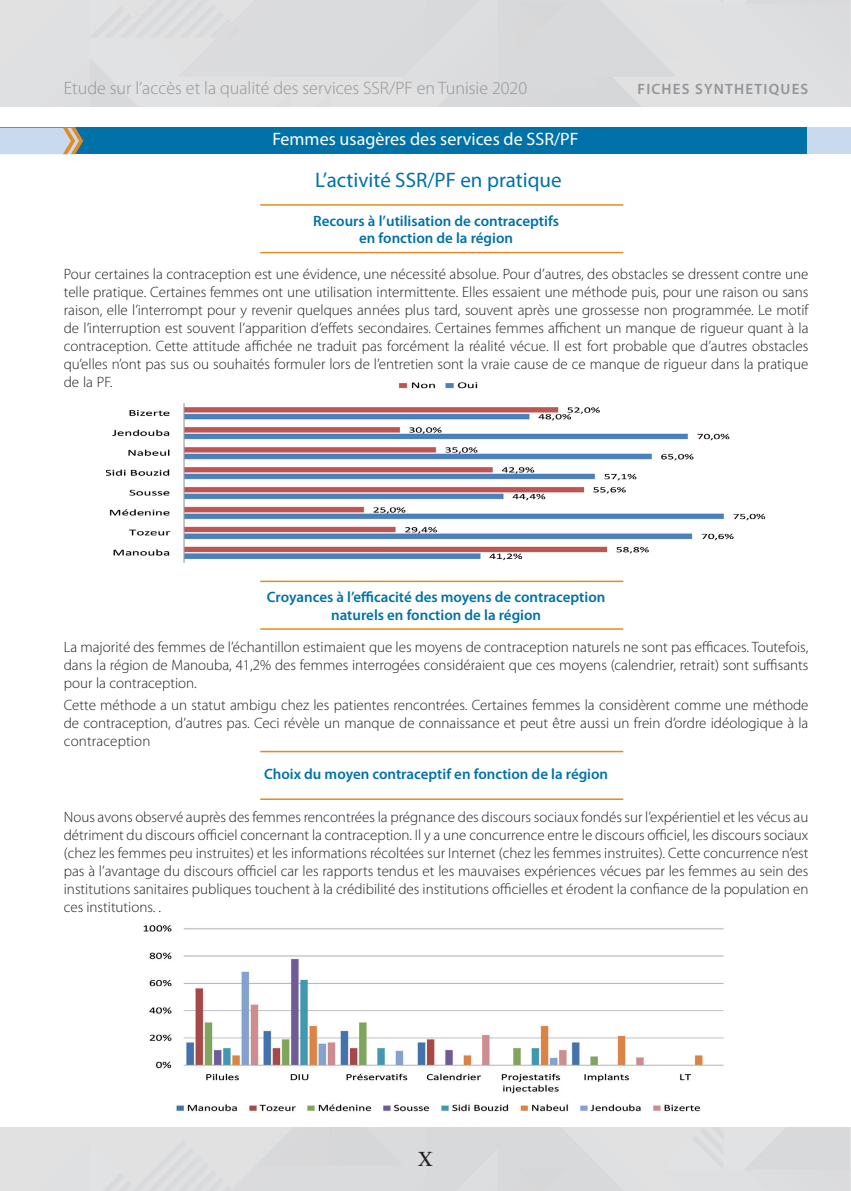
<style>
.page{position:relative;width:851px;height:1191px;background:#fff}
.page>*{position:absolute;margin:0;border:0;box-sizing:border-box;transform-origin:0 0}
.t1{font:21px "Myriad Pro";color:#0072a7}
.t2{font:300 21px "Timeless T";color:#231f20}
.t3{font:300 18px "Myriad Pro";color:#939598}
.t4{font:18px "Myriad Pro";color:#fff}
.t5{font:300 15px/18px "Myriad Pro";color:#231f20;text-align:justify}
.t6{font:600 15px/17.7px "Myriad Pro";color:#0072a7;text-align:center}
.t7{font:600 15px "Myriad Pro";letter-spacing:.08em;color:#939598}
</style>
<div class="page">
<img style="left:143px;top:925px;width:581px;height:187px">
<img style="left:106px;top:382px;width:659px;height:181px">
<div style="left:0;top:128px;width:807px;height:26px;background:#0072a7"></div>
<svg style="left:0;top:128px;width:83px;height:26px;background:#c2cdd6"></svg>
<div style="left:807px;top:128px;width:43px;height:26px;background:#c9daef"></div>
<hr style="left:260px;top:252px;width:363px;height:1px;background:#e28a24">
<hr style="left:260px;top:204px;width:363px;height:2px;background:#e28a24">
<hr style="left:260px;top:628px;width:363px;height:2px;background:#e28a24">
<hr style="left:260px;top:580px;width:363px;height:2px;background:#e28a24">
<hr style="left:260px;top:798px;width:363px;height:2px;background:#e28a24">
<hr style="left:260px;top:751px;width:363px;height:1px;background:#e28a24">
<p class="t3" style="left:64px;top:78px;width:465px">Etude sur ’l accès et la qualité des services SSR/PF en Tunisie 2020</p>
<p class="t4" style="left:272px;top:128px;width:307px">Femmes usagères des services de SSR/PF</p>
<h1 class="t1" style="left:315px;top:167px;width:248px">’Lactivité SSR/PF en pratique</h1>
<p class="t6" style="left:313px;top:211px;width:247px">Recours ’là utilisation de contraceptifs en fonction de la région</p>
<p class="t7" style="left:637px;top:79px;width:172px">FICHES SYNTHETIQUES</p>
<p class="t5" style="left:64px;top:265px;width:746px">Pour certaines la contraception est une évidence, une nécessité absolue. Pour ’d autres, des obstacles se dressent contre une telle pratique. Certaines femmes ont une utilisation intermittente. Elles essaient une méthode puis, pour une raison ou sans raison, elle ’linterrompt pour y revenir quelques années plus tard, souvent après une grossesse non programmée. Le motif de ’linterruption est souvent ’l apparition ’deffets secondaires. Certaines femmes affichent un manque de rigueur quant laà contraception. Cette attitude affichée ne traduit pas forcément la réalité vécue Il. est fort probable que ’d autres obstacles qu’elles ’nont pas sus ou souhaités formuler lors de ’lentretien sont la vraie cause de ce manque de rigueur dans la pratique de la PF.</p>
<p class="t6" style="left:267px;top:587px;width:340px">Croyances ’là efficacité des moyens de contraception naturels en fonction de la région</p>
<p class="t5" style="left:64px;top:638px;width:746px">La majorité des femmes de ’léchantillon estimaient que les moyens de contraception naturels ne sont pas efficaces. Toutefois, dans la région de Manouba, 41,2% des femmes interrogées considéraient que ces moyens (calendrier, retrait) sont suffisants pour la contraception.</p>
<p class="t5" style="left:64px;top:696px;width:746px">Cette méthode a un statut ambigu chez les patientes rencontrées. Certaines femmes la considèrent comme une méthode de contraception ’d, autres pas. Ceci révèle un manque de connaissance et peut être aussi un frein ’dordre idéologique laà contraception</p>
<p class="t6" style="left:264px;top:764px;width:345px">Choix du moyen contraceptif en fonction de la région</p>
<p class="t5" style="left:64px;top:808px;width:746px">Nous avons observé auprès des femmes rencontrées la prégnance des discours sociaux fondés sur ’lexpérientiel et les vécus au détriment du discours officiel concernant la contraception ayIl. une concurrence entre le discours officiel, les discours sociaux (chez les femmes peu instruites) et les informations récoltées sur Internet (chez les femmes instruites .) Cette concurrence ’nest pas ’là avantage du discours officiel car les rapports tendus et les mauvaises expériences vécues par les femmes au sein des institutions sanitaires publiques touchent laà crédibilité des institutions officielles et érodent la confiance de la population en ces institutions ..</p>
<h1 class="t2" style="left:418px;top:1147px;width:16px">X</h1>
</div>
